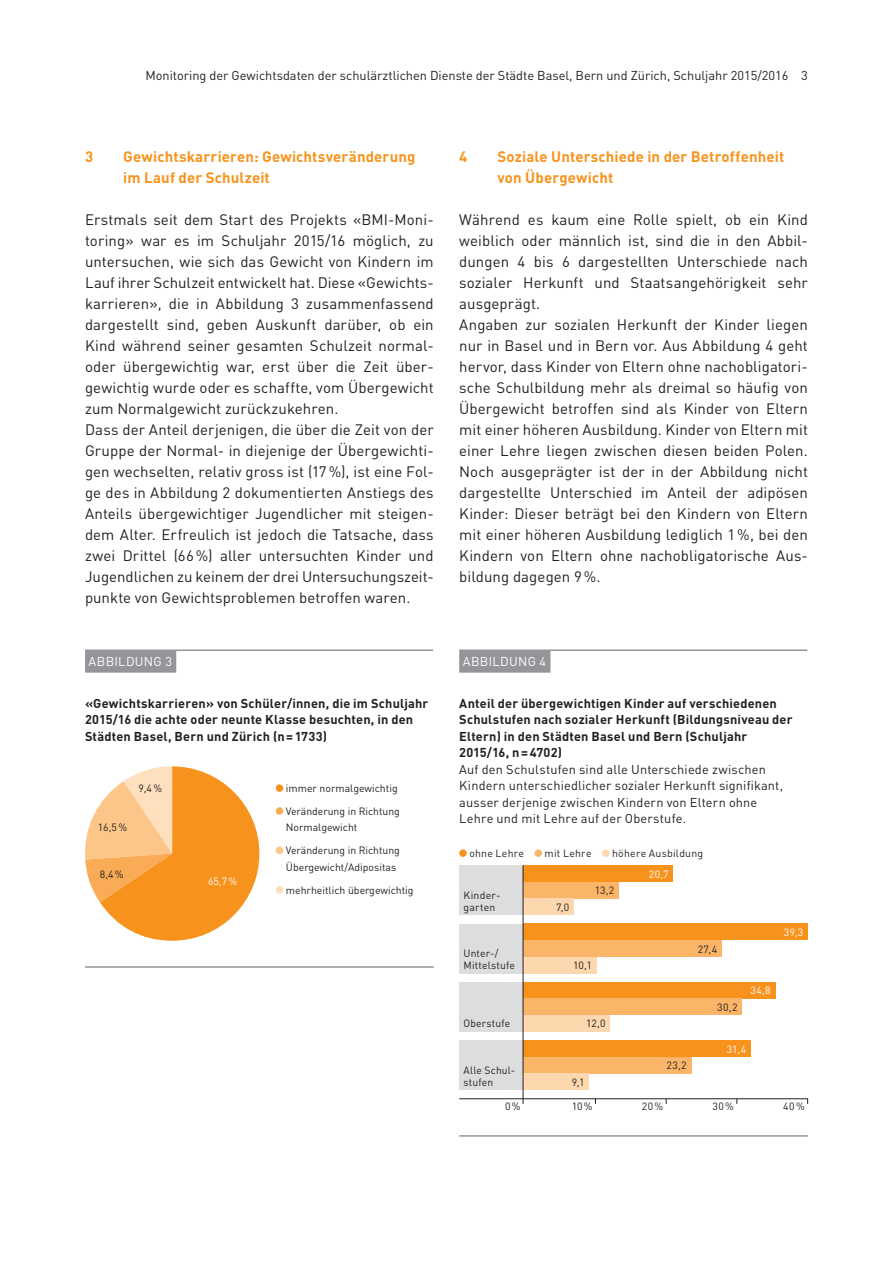
<style>
.page{position:relative;width:893px;height:1263px;background:#fff}
.page>*{position:absolute;margin:0;border:0;box-sizing:border-box;transform-origin:0 0}
.t1{font:15px/21px "DINOT";letter-spacing:.005em;color:#231f20}
.t2{font:700 15px/21px "DINOT";letter-spacing:.01em;color:#f7931d}
.t3{font:700 12.75px/16.5px "DINOT";letter-spacing:.015em;color:#231f20}
.t4{font:12.75px/16.5px "DINOT";letter-spacing:.01em;color:#231f20}
.t5{font:12.75px "DINOT";letter-spacing:.02em;color:#fff}
.t6{font:10.5px/23px "DINOT";color:#231f20}
.t7{font:10.5px/12px "DINOT";letter-spacing:.02em;color:#231f20}
.t8{font:10.5px "DINOT";letter-spacing:.025em;color:#231f20}
.t9{font:10.5px "DINOT";letter-spacing:.035em;color:#fff}
</style>
<div class="page">
<div style="left:459px;top:849px;width:8px;height:8px;background:#f7931d;border-radius:50%"></div>
<div style="left:535px;top:849px;width:7px;height:8px;background:#fbb568;border-radius:50%"></div>
<div style="left:602px;top:849px;width:7px;height:8px;background:#fdd7ad;border-radius:50%"></div>
<div style="left:523px;top:865px;width:150px;height:17px;background:#f7931d"></div>
<div style="left:523px;top:924px;width:285px;height:16px;background:#f7931d"></div>
<div style="left:523px;top:982px;width:252px;height:16px;background:#f7931d"></div>
<div style="left:523px;top:1040px;width:227px;height:17px;background:#f7931d"></div>
<div style="left:523px;top:882px;width:96px;height:16px;background:#fbb568"></div>
<div style="left:523px;top:940px;width:198px;height:17px;background:#fbb568"></div>
<div style="left:523px;top:998px;width:219px;height:17px;background:#fbb568"></div>
<div style="left:523px;top:1057px;width:168px;height:16px;background:#fbb568"></div>
<div style="left:523px;top:898px;width:51px;height:17px;background:#fdd7ad"></div>
<div style="left:523px;top:957px;width:73px;height:16px;background:#fdd7ad"></div>
<div style="left:523px;top:1015px;width:87px;height:17px;background:#fdd7ad"></div>
<div style="left:523px;top:1073px;width:66px;height:17px;background:#fdd7ad"></div>
<hr style="left:459px;top:1098px;width:349px;height:1px;background:#231f20">
<div style="left:459px;top:865px;width:64px;height:50px;background:#dcdddf"></div>
<div style="left:459px;top:924px;width:64px;height:49px;background:#dcdddf"></div>
<div style="left:459px;top:982px;width:64px;height:50px;background:#dcdddf"></div>
<div style="left:459px;top:1040px;width:64px;height:50px;background:#dcdddf"></div>
<hr style="left:523px;top:865px;width:1px;height:239px;background:#231f20">
<hr style="left:459px;top:649px;width:348px;height:2px;background:#939598">
<div style="left:459px;top:650px;width:91px;height:23px;background:#939598"></div>
<hr style="left:459px;top:1135px;width:349px;height:2px;background:#939598">
<hr style="left:85px;top:649px;width:348px;height:2px;background:#939598">
<div style="left:85px;top:650px;width:91px;height:23px;background:#939598"></div>
<hr style="left:85px;top:966px;width:349px;height:2px;background:#939598">
<div style="left:276px;top:784px;width:7px;height:8px;background:#f7931d;border-radius:50%"></div>
<div style="left:276px;top:807px;width:7px;height:8px;background:#faab55;border-radius:50%"></div>
<div style="left:276px;top:847px;width:7px;height:7px;background:#fdc689;border-radius:50%"></div>
<div style="left:276px;top:886px;width:7px;height:7px;background:#fee0bf;border-radius:50%"></div>
<svg style="left:85px;top:766px;width:174px;height:175px"></svg>
<p class="t4" style="left:145px;top:66px;width:664px">Monitoring der Gewichtsdaten der schulärztlichen Dienste der Städte Basel, Bern und Zürich, Schuljahr 2015/2016 3</p>
<p class="t2" style="left:85px;top:145px;width:10px">3</p>
<p class="t2" style="left:123px;top:145px;width:294px">Gewichtskarrieren: Gewichtsveränderung im Lauf der Schulzeit</p>
<p class="t1" style="left:85px;top:208px;width:350px">Erstmals seit dem Start des Projekts «BMI-Moni&shy;toring» war es im Schuljahr 2015/16 möglich, zu untersuchen, wie sich das Gewicht von Kindern im Lauf ihrer Schulzeit entwickelt hat. Diese «Gewichts&shy;karrieren», die in Abbildung 3 zusammenfassend dargestellt sind, geben Auskunft darüber, ob ein Kind während seiner gesamten Schulzeit normal&shy;oder übergewichtig war, erst über die Zeit über&shy;gewichtig wurde oder es schaffte, vom Übergewicht zum Normalgewicht zurückzukehren.<br>Dass der Anteil derjenigen, die über die Zeit von der Gruppe der Normal- in diejenige der Übergewichti&shy;gen wechselten, relativ gross ist (17%), ist eine Fol&shy;ge des in Abbildung 2 dokumentierten Anstiegs des Anteils übergewichtiger Jugendlicher mit steigen&shy;dem Alter. Erfreulich ist jedoch die Tatsache, dass zwei Drittel (66%) aller untersuchten Kinder und Jugendlichen zu keinem der drei Untersuchungszeit&shy;punkte von Gewichtsproblemen betroffen waren.</p>
<p class="t5" style="left:89px;top:653px;width:85px">ABBILDUNG 3</p>
<p class="t3" style="left:85px;top:694px;width:345px">«Gewichtskarrieren» von Schüler/innen, die im Schuljahr<br>2015/16 die achte oder neunte Klasse besuchten, in den<br>Städten Basel, Bern und Zürich (n=1733)</p>
<p class="t6" style="left:98px;top:816px;width:31px">16,5%</p>
<p class="t6" style="left:138px;top:776px;width:25px">9,4%</p>
<p class="t6" style="left:100px;top:862px;width:25px">8,4%</p>
<p class="t9" style="left:208px;top:874px;width:31px">65,7%</p>
<p class="t6" style="left:286px;top:776px;width:116px">immer normalgewichtig<br>Veränderung in Richtung</p>
<p class="t6" style="left:286px;top:815px;width:116px">Normalgewicht<br>Veränderung in Richtung</p>
<p class="t6" style="left:286px;top:855px;width:129px">Übergewicht/Adipositas mehrheitlich übergewichtig</p>
<p class="t2" style="left:459px;top:145px;width:10px">4</p>
<p class="t2" style="left:497px;top:145px;width:288px">Soziale Unterschiede in der Betroffenheit von Übergewicht</p>
<p class="t1" style="left:459px;top:208px;width:350px">Während es kaum eine Rolle spielt, ob ein Kind weiblich oder männlich ist, sind die in den Abbil&shy;dungen 4 bis 6 dargestellten Unterschiede nach sozialer Herkunft und Staatsangehörigkeit sehr ausgeprägt.<br>Angaben zur sozialen Herkunft der Kinder liegen nur in Basel und in Bern vor. Aus Abbildung 4 geht hervor, dass Kinder von Eltern ohne nachobligatori&shy;sche Schulbildung mehr als dreimal so häufig von Übergewicht betroffen sind als Kinder von Eltern mit einer höheren Ausbildung. Kinder von Eltern mit einer Lehre liegen zwischen diesen beiden Polen.<br>Noch ausgeprägter ist der in der Abbildung nicht dargestellte Unterschied im Anteil der adipösen Kinder: Dieser beträgt bei den Kindern von Eltern mit einer höheren Ausbildung lediglich 1%, bei den Kindern von Eltern ohne nachobligatorische Aus&shy;bildung dagegen 9%.</p>
<p class="t5" style="left:463px;top:653px;width:85px">ABBILDUNG 4</p>
<p class="t3" style="left:459px;top:694px;width:335px">Anteil der übergewichtigen Kinder auf verschiedenen Schulstufen nach sozialer Herkunft (Bildungsniveau der Eltern) in den Städten Basel und Bern (Schuljahr 2015/16, n=4702)</p>
<p class="t4" style="left:459px;top:760px;width:325px">Auf den Schulstufen sind alle Unterschiede zwischen Kindern unterschiedlicher sozialer Herkunft signifikant, ausser derjenige zwischen Kindern von Eltern ohne Lehre und mit Lehre auf der Oberstufe.</p>
<p class="t8" style="left:469px;top:846px;width:56px">ohne Lehre</p>
<p class="t7" style="left:545px;top:847px;width:48px">mit Lehre</p>
<p class="t8" style="left:612px;top:846px;width:93px">höhere Ausbildung</p>
<p class="t9" style="left:649px;top:867px;width:21px">20,7</p>
<p class="t7" style="left:463px;top:889px;width:37px">Kinder&shy;garten</p>
<p class="t6" style="left:463px;top:947px;width:53px;line-height:12px">Unter-/<br>Mittelstufe</p>
<p class="t7" style="left:463px;top:1017px;width:48px">Oberstufe</p>
<p class="t6" style="left:463px;top:1063px;width:53px;line-height:12px">Alle Schul&shy;stufen</p>
<p class="t6" style="left:556px;top:895px;width:15px">7,0</p>
<p class="t6" style="left:595px;top:879px;width:21px">13,2</p>
<p class="t6" style="left:573px;top:953px;width:20px">10,1</p>
<p class="t6" style="left:586px;top:1012px;width:21px">12,0</p>
<p class="t6" style="left:572px;top:1070px;width:14px">9,1</p>
<p class="t6" style="left:698px;top:937px;width:21px">27,4</p>
<p class="t6" style="left:717px;top:995px;width:22px">30,2</p>
<p class="t9" style="left:750px;top:983px;width:22px">34,8</p>
<p class="t6" style="left:666px;top:1053px;width:22px">23,2</p>
<p class="t9" style="left:727px;top:1041px;width:21px">31,4</p>
<p class="t9" style="left:784px;top:925px;width:21px">39,3</p>
<p class="t6" style="left:505px;top:1094px;width:17px">0%</p>
<p class="t6" style="left:572px;top:1094px;width:22px">10%</p>
<p class="t6" style="left:642px;top:1094px;width:23px">20%</p>
<p class="t6" style="left:713px;top:1094px;width:23px">30%</p>
<p class="t6" style="left:783px;top:1094px;width:23px">40%</p>
</div>
